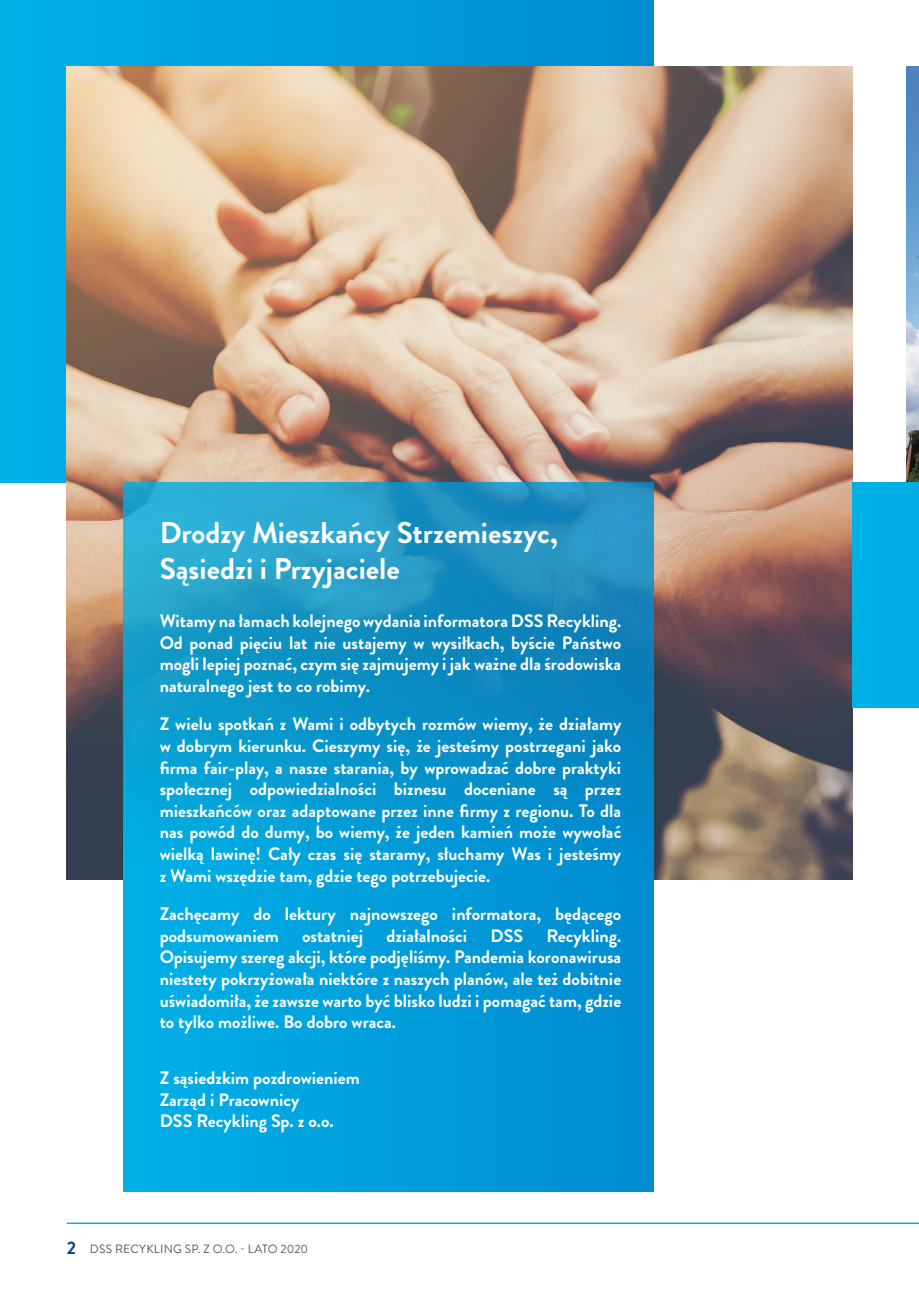
<style>
.page{position:relative;width:919px;height:1289px;background:#fff}
.page>*{position:absolute;margin:0;border:0;box-sizing:border-box;transform-origin:0 0}
.t1{font:700 30px/36px "Brandon Grotesque";color:#fff}
.t2{font:700 18px/21.6px "Brandon Grotesque";color:#fff;text-align:justify}
.t3{font:12px "Brandon Grotesque";letter-spacing:.02em;color:#58585a}
.s1{font-weight:700;font-size:18px;color:#004494}
</style>
<div class="page">
<div style="left:0;top:0;width:653px;height:482px;background:linear-gradient(to right,#06b1e4,#068cce)"></div>
<img style="left:67px;top:67px;width:785px;height:812px">
<svg style="left:123px;top:482px;width:530px;height:709px;background:#0999d1"></svg>
<img style="left:906px;top:67px;width:12px;height:415px">
<div style="left:852px;top:482px;width:66px;height:225px;background:#00aee5"></div>
<hr style="left:67px;top:1222px;width:851px;height:1px;background:#00b1e6">
<h1 class="t1" style="left:160px;top:515px;width:399px">Drodzy Mieszkańcy Strzemieszyc,<br>Sąsiedzi i Przyjaciele</h1>
<p class="t2" style="left:160px;top:610px;width:463px">Witamy na łamach kolejnego wydania informatora DSS Recykling.<br>Od ponad pięciu lat nie ustajemy w wysiłkach, byście Państwo mogli lepiej poznać, czym się zajmujemy i jak ważne dla środowiska naturalnego jest to co robimy.</p>
<p class="t2" style="left:160px;top:713px;width:463px">Z wielu spotkań z Wami i odbytych rozmów wiemy, że działamy w dobrym kierunku. Cieszymy się, że jesteśmy postrzegani jako firma fair-play, a nasze starania, by wprowadzać dobre praktyki społecznej odpowiedzialności biznesu doceniane są przez mieszkańców oraz adaptowane przez inne firmy z regionu. To dla nas powód do dumy, bo wiemy, że jeden kamień może wywołać wielką lawinę! Cały czas się staramy, słuchamy Was i jesteśmy z Wami wszędzie tam, gdzie tego potrzebujecie.</p>
<p class="t2" style="left:160px;top:903px;width:463px">Zachęcamy do lektury najnowszego informatora, będącego podsumowaniem</p>
<p class="t2" style="left:302px;top:925px;width:63px">ostatniej</p>
<p class="t2" style="left:386px;top:925px;width:82px">działalności</p>
<p class="t2" style="left:490px;top:925px;width:34px">DSS</p>
<p class="t2" style="left:160px;top:925px;width:463px;text-indent:387px">Recykling.<br>Opisujemy szereg akcji, które podjęliśmy. Pandemia koronawirusa niestety pokrzyżowała niektóre z naszych planów, ale też dobitnie uświadomiła, że zawsze warto być blisko ludzi i pomagać tam, gdzie to tylko możliwe. Bo dobro wraca.</p>
<p class="t2" style="left:160px;top:1067px;width:202px;text-align:left">Z sąsiedzkim pozdrowieniem<br>Zarząd i Pracownicy<br>DSS Recykling Sp. z o.o.</p>
<p class="t3" style="left:67px;top:1240px;width:243px"><span class="s1">2</span> DSS RECYKLING SP. Z O.O. - LATO 2020</p>
</div>
